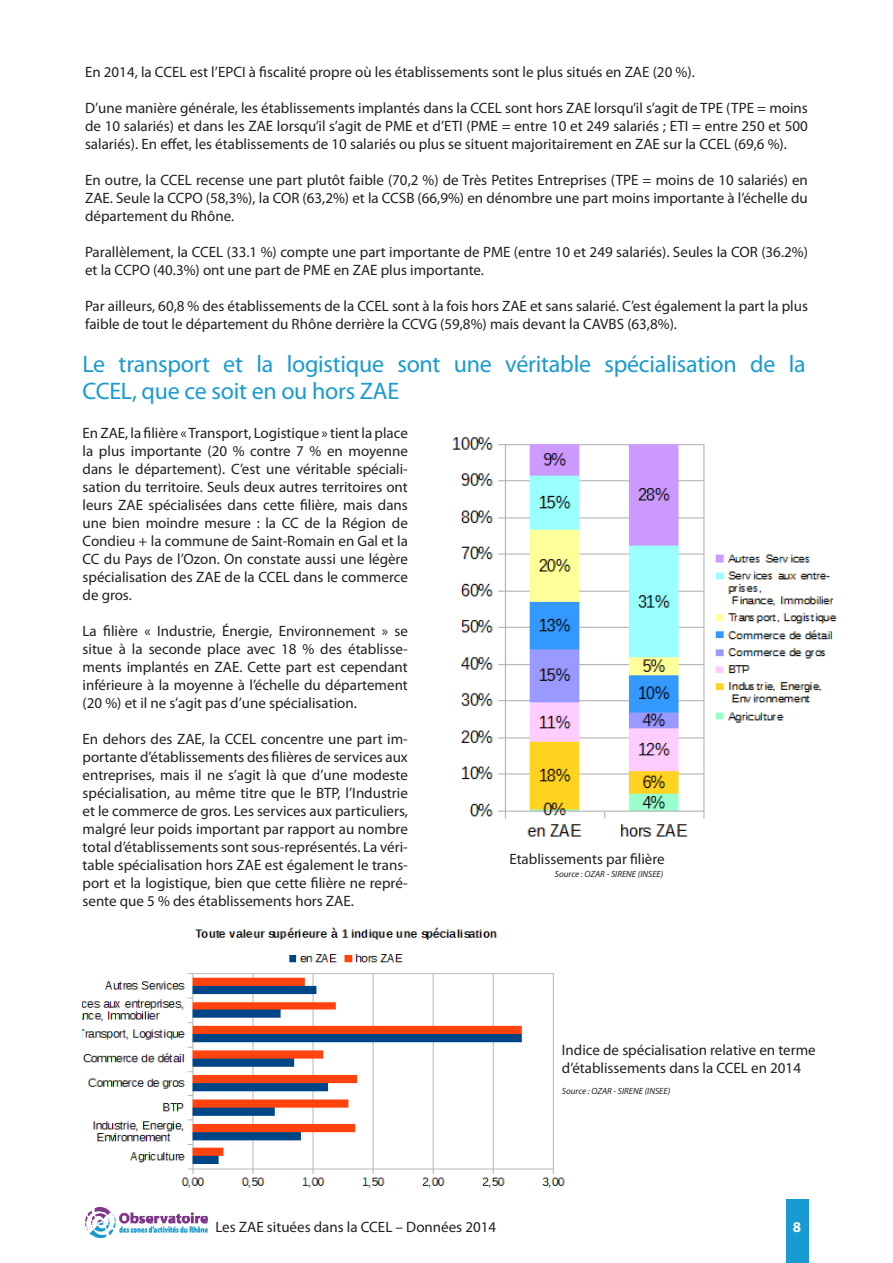
<style>
.page{position:relative;width:893px;height:1263px;background:#fff}
.page>*{position:absolute;margin:0;border:0;box-sizing:border-box;transform-origin:0 0}
.t1{font:24px/27px "Myriad Pro";letter-spacing:-.01em;color:#189bd2}
.t2{font:15px/18px "Myriad Pro";color:#231f20;text-align:justify}
.t3{font:700 15px "Myriad Pro";color:#fff}
.t4{font:italic 9px "Myriad Pro";color:#231f20}
</style>
<div class="page">
<img style="left:85px;top:1207px;width:122px;height:30px">
<div style="left:786px;top:1199px;width:22px;height:64px;background:#189bd2"></div>
<img style="left:452px;top:437px;width:385px;height:400px">
<img style="left:83px;top:927px;width:482px;height:261px">
<p class="t2" style="left:85px;top:63px;width:611px">En 2014, la CCEL est l’EPCI à fiscalité propre où les établissements sont le plus situés en ZAE (20 %).</p>
<p class="t2" style="left:85px;top:99px;width:724px">D’une manière générale, les établissements implantés dans la CCEL sont hors ZAE lorsqu’il s’agit de TPE (TPE = moins de 10 salariés) et dans les ZAE lorsqu’il s’agit de PME et d’ETI (PME = entre 10 et 249 salariés ; ETI = entre 250 et 500 salariés). En effet, les établissements de 10 salariés ou plus se situent majoritairement en ZAE sur la CCEL (69,6 %).</p>
<p class="t2" style="left:85px;top:171px;width:724px">En outre, la CCEL recense une part plutôt faible (70,2 %) de Très Petites Entreprises (TPE = moins de 10 salariés) en ZAE. Seule la CCPO (58,3%), la COR (63,2%) et la CCSB (66,9%) en dénombre une part moins importante à l’échelle du département du Rhône.</p>
<p class="t2" style="left:85px;top:243px;width:724px">Parallèlement, la CCEL (33.1 %) compte une part importante de PME (entre 10 et 249 salariés). Seules la COR (36.2%) et la CCPO (40.3%) ont une part de PME en ZAE plus importante.</p>
<p class="t2" style="left:85px;top:297px;width:724px">Par ailleurs, 60,8 % des établissements de la CCEL sont à la fois hors ZAE et sans salarié. C’est également la part la plus faible de tout le département du Rhône derrière la CCVG (59,8%) mais devant la CAVBS (63,8%).</p>
<p class="t1" style="left:83px;top:350px;width:725px">Le transport et la logistique sont une véritable spécialisation de la<br>CCEL, que ce soit en ou hors ZAE</p>
<p class="t2" style="left:83px;top:424px;width:327px">En ZAE, la filière « Transport, Logistique » tient la place la plus importante (20 % contre 7 % en moyenne dans le département). C’est une véritable spéciali&shy;sation du territoire. Seuls deux autres territoires ont leurs ZAE spécialisées dans cette filière, mais dans une bien moindre mesure : la CC de la Région de Condieu + la commune de Saint-Romain en Gal et la CC du Pays de l’Ozon. On constate aussi une légère spécialisation des ZAE de la CCEL dans le commerce de gros.</p>
<p class="t2" style="left:83px;top:622px;width:327px">La filière « Industrie, Énergie, Environnement » se situe à la seconde place avec 18 % des établisse&shy;ments implantés en ZAE. Cette part est cependant inférieure à la moyenne à l’échelle du département (20 %) et il ne s’agit pas d’une spécialisation.</p>
<p class="t2" style="left:83px;top:730px;width:327px">En dehors des ZAE, la CCEL concentre une part im&shy;portante d’établissements des filières de services aux entreprises, mais il ne s’agit là que d’une modeste spécialisation, au même titre que le BTP, l’Industrie et le commerce de gros. Les services aux particuliers, malgré leur poids important par rapport au nombre total d’établissements sont sous-représentés. La véri&shy;table spécialisation hors ZAE est également le trans&shy;port et la logistique, bien que cette filière ne repré&shy;sente que 5 % des établissements hors ZAE.</p>
<p class="t2" style="left:509px;top:850px;width:157px">Etablissements par filière</p>
<p class="t4" style="left:555px;top:869px;width:110px">Source : OZAR - SIRENE (INSEE)</p>
<p class="t2" style="left:562px;top:1041px;width:255px">Indice de spécialisation relative en terme d’établissements dans la CCEL en 2014</p>
<p class="t4" style="left:562px;top:1085px;width:110px">Source : OZAR - SIRENE (INSEE)</p>
<p class="t2" style="left:215px;top:1218px;width:282px">Les ZAE situées dans la CCEL – Données 2014</p>
<p class="t3" style="left:793px;top:1217px;width:10px">8</p>
</div>
